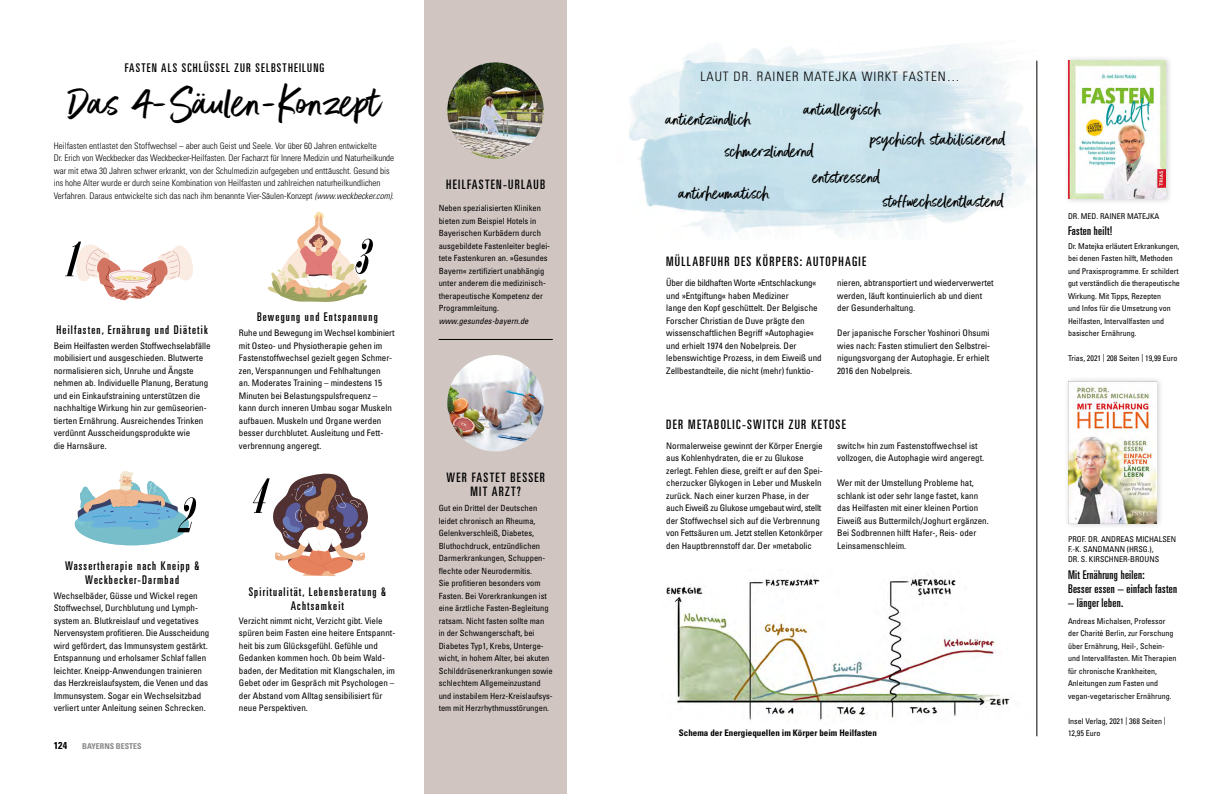
<style>
.page{position:relative;width:1219px;height:794px;background:#fff}
.page>*{position:absolute;margin:0;border:0;box-sizing:border-box;transform-origin:0 0}
.t1{font:italic 51.9px "Arsis D";color:#000}
.t2{font:48.9px "Better Times";color:#000}
.t3{font:21px/38px "Better Times";color:#000}
.t4{font:ultra-condensed 13px/14px "Univers LT";letter-spacing:.1em;color:#000;text-align:center}
.t5{font:300 condensed 13px "Univers LT";letter-spacing:.075em;color:#000}
.t6{font:ultra-condensed 12px/14px "Univers LT";letter-spacing:.1em;color:#000;text-align:center}
.t7{font:ultra-condensed 12px/14px "Univers LT";letter-spacing:.025em;color:#000}
.t8{font:700 condensed 10px "Univers LT";color:#000}
.t9{font:condensed 9px/12.5px "Univers LT";color:#000}
.t10{font:300 condensed 9px/12.5px "Univers LT";color:#000}
.t11{font:700 condensed 9px "Univers LT";color:#000}
.t12{font:condensed 8.5px/12.5px "Univers LT";color:#000}
.t13{font:italic condensed 8.5px "Univers LT";color:#000}
.t14{font:condensed 8px/12.5px "Univers LT";color:#000}
.t15{font:700 condensed 8px "Univers LT";color:#878787}
.s1{font-style:italic}
</style>
<div class="page">
<svg style="left:273px;top:473px;width:95px;height:103px"></svg>
<svg style="left:75px;top:471px;width:114px;height:74px"></svg>
<svg style="left:268px;top:211px;width:99px;height:91px"></svg>
<svg style="left:76px;top:244px;width:117px;height:56px"></svg>
<img style="left:629px;top:44px;width:408px;height:195px">
<img style="left:666px;top:570px;width:371px;height:154px">
<div style="left:425px;top:0;width:142px;height:794px;background:#d0c5c1"></div>
<div style="left:1063px;top:55px;width:110px;height:150px;background:#000;opacity:.2"></div>
<img style="left:1068px;top:61px;width:98px;height:137px">
<hr style="left:1037px;top:61px;width:1px;height:675px;background:#000">
<img style="left:447px;top:355px;width:97px;height:96px;border-radius:47px">
<img style="left:447px;top:62px;width:97px;height:97px;border-radius:48px">
<hr style="left:439px;top:339px;width:114px;height:1px;background:#000">
<div style="left:1063px;top:376px;width:101px;height:153px;background:#000;opacity:.2"></div>
<img style="left:1068px;top:382px;width:89px;height:141px">
<h3 class="t6" style="left:125px;top:61px;width:201px">FASTEN ALS SCHLÜSSEL ZUR SELBSTHEILUNG</h3>
<h2 class="t2" style="left:69px;top:76px;width:313px">Das 4-Säulen-Konzept</h2>
<p class="t10" style="left:54px;top:139px;width:342px">Heilfasten entlastet den Stoffwechsel – aber auch Geist und Seele. Vor über 60 Jahren entwickelte<br>Dr. Erich von Weckbecker das Weckbecker-Heilfasten. Der Facharzt für Innere Medizin und Naturheilkunde war mit etwa 30 Jahren schwer erkrankt, von der Schulmedizin aufgegeben und enttäuscht. Gesund bis ins hohe Alter wurde er durch seine Kombination von Heilfasten und zahlreichen naturheilkundlichen Verfahren. Daraus entwickelte sich das nach ihm benannte Vier-Säulen-Konzept <span class="s1">(www.weckbecker.com).</span></p>
<h1 class="t1" style="left:66px;top:232px;width:13px">1</h1>
<h3 class="t6" style="left:56px;top:323px;width:153px">Heilfasten, Ernährung und Diätetik</h3>
<p class="t9" style="left:54px;top:339px;width:158px">Beim Heilfasten werden Stoffwechselabfälle mobilisiert und ausgeschieden. Blutwerte normalisieren sich, Unruhe und Ängste nehmen ab. Individuelle Planung, Beratung und ein Einkaufstraining unterstützen die nachhaltige Wirkung hin zur gemüseorien&shy;tierten Ernährung. Ausreichendes Trinken verdünnt Ausscheidungsprodukte wie<br>die Harnsäure.</p>
<h1 class="t1" style="left:356px;top:230px;width:15px">3</h1>
<h3 class="t6" style="left:257px;top:310px;width:122px">Bewegung und Entspannung</h3>
<p class="t9" style="left:239px;top:326px;width:157px">Ruhe und Bewegung im Wechsel kombiniert mit Osteo- und Physiotherapie gehen im Fastenstoffwechsel gezielt gegen Schmer&shy;zen, Verspannungen und Fehlhaltungen<br>an. Moderates Training – mindestens 15<br>Minuten bei Belastungspulsfrequenz – kann durch inneren Umbau sogar Muskeln aufbauen. Muskeln und Organe werden besser durchblutet. Ausleitung und Fett&shy;verbrennung angeregt.</p>
<h1 class="t1" style="left:180px;top:479px;width:89px">2 4</h1>
<h3 class="t6" style="left:65px;top:559px;width:136px">Wassertherapie nach Kneipp &amp;<br>Weckbecker-Darmbad</h3>
<p class="t9" style="left:54px;top:589px;width:157px">Wechselbäder, Güsse und Wickel regen Stoffwechsel, Durchblutung und Lymph&shy;system an. Blutkreislauf und vegetatives Nervensystem profitieren. Die Ausscheidung wird gefördert, das Immunsystem gestärkt.<br>Entspannung und erholsamer Schlaf fallen leichter. Kneipp-Anwendungen trainieren das Herzkreislaufsystem, die Venen und das Immunsystem. Sogar ein Wechselsitzbad verliert unter Anleitung seinen Schrecken.</p>
<p class="t8" style="left:54px;top:739px;width:15px">124</p>
<p class="t15" style="left:82px;top:741px;width:61px">BAYERNS BESTES</p>
<h3 class="t6" style="left:249px;top:584px;width:139px">Spiritualität, Lebensberatung &amp;<br>Achtsamkeit</h3>
<p class="t9" style="left:239px;top:614px;width:158px">Verzicht nimmt nicht, Verzicht gibt. Viele spüren beim Fasten eine heitere Entspannt&shy;heit bis zum Glücksgefühl. Gefühle und Gedanken kommen hoch. Ob beim Wald&shy;baden, der Meditation mit Klangschalen, im Gebet oder im Gespräch mit Psychologen – der Abstand vom Alltag sensibilisiert für neue Perspektiven.</p>
<h3 class="t4" style="left:446px;top:177px;width:100px">HEILFASTEN-URLAUB</h3>
<p class="t12" style="left:439px;top:202px;width:113px">Neben spezialisierten Kliniken bieten zum Beispiel Hotels in<br>Bayerischen Kurbädern durch ausgebildete Fastenleiter beglei&shy;tete Fastenkuren an. »Gesundes<br>Bayern« zertifiziert unabhängig unter anderem die medizinisch&shy;therapeutische Kompetenz der<br>Programmleitung.</p>
<p class="t13" style="left:439px;top:315px;width:91px">www.gesundes-bayern.de</p>
<h3 class="t4" style="left:446px;top:470px;width:100px">WER FASTET BESSER<br>MIT ARZT?</h3>
<p class="t12" style="left:439px;top:502px;width:116px">Gut ein Drittel der Deutschen leidet chronisch an Rheuma,<br>Gelenkverschleiß, Diabetes,<br>Bluthochdruck, entzündlichen<br>Darmerkrankungen, Schuppen&shy;flechte oder Neurodermitis.<br>Sie profitieren besonders vom<br>Fasten. Bei Vorerkrankungen ist eine ärztliche Fasten-Begleitung ratsam. Nicht fasten sollte man<br>in der Schwangerschaft, bei<br>Diabetes Typ1, Krebs, Unterge&shy;wicht, in hohem Alter, bei akuten<br>Schilddrüsenerkrankungen sowie schlechtem Allgemeinzustand und instabilem Herz-Kreislaufsys&shy;tem mit Herzrhythmusstörungen.</p>
<h3 class="t5" style="left:700px;top:69px;width:261px">LAUT DR. RAINER MATEJKA WIRKT FASTEN…</h3>
<h3 class="t3" style="left:666px;top:102px;width:87px">antientzündlich</h3>
<h3 class="t3" style="left:804px;top:91px;width:78px">antiallergisch</h3>
<h3 class="t3" style="left:813px;top:121px;width:194px;text-indent:58px">psychisch stabilisierend entstressend</h3>
<h3 class="t3" style="left:725px;top:134px;width:90px">schmerzlindernd</h3>
<h3 class="t3" style="left:679px;top:175px;width:92px">antirheumatisch</h3>
<h3 class="t3" style="left:883px;top:183px;width:122px">stoffwechselentlastend</h3>
<h3 class="t4" style="left:666px;top:254px;width:201px">MÜLLABFUHR DES KÖRPERS: AUTOPHAGIE</h3>
<p class="t9" style="left:666px;top:276px;width:157px">Über die bildhaften Worte »Entschlackung« und »Entgiftung« haben Mediziner<br>lange den Kopf geschüttelt. Der Belgische Forscher Christian de Duve prägte den wissenschaftlichen Begriff »Autophagie« und erhielt 1974 den Nobelpreis. Der lebenswichtige Prozess, in dem Eiweiß und Zellbestandteile, die nicht (mehr) funktio-</p>
<p class="t9" style="left:837px;top:276px;width:158px">nieren, abtransportiert und wiederverwertet werden, läuft kontinuierlich ab und dient der Gesunderhaltung.</p>
<p class="t9" style="left:837px;top:326px;width:154px;text-align:justify">Der japanische Forscher Yoshinori Ohsumi wies nach: Fasten stimuliert den Selbstrei&shy;nigungsvorgang der Autophagie. Er erhielt 2016 den Nobelpreis.</p>
<h3 class="t4" style="left:666px;top:417px;width:181px">DER METABOLIC-SWITCH ZUR KETOSE</h3>
<p class="t9" style="left:666px;top:439px;width:158px">Normalerweise gewinnt der Körper Energie aus Kohlenhydraten, die er zu Glukose zerlegt. Fehlen diese, greift er auf den Spei&shy;cherzucker Glykogen in Leber und Muskeln zurück. Nach einer kurzen Phase, in der auch Eiweiß zu Glukose umgebaut wird, stellt der Stoffwechsel sich auf die Verbrennung von Fettsäuren um. Jetzt stellen Ketonkörper den Hauptbrennstoff dar. Der »metabolic</p>
<p class="t9" style="left:837px;top:439px;width:148px">switch« hin zum Fastenstoffwechsel ist vollzogen, die Autophagie wird angeregt.</p>
<p class="t9" style="left:837px;top:476px;width:153px">Wer mit der Umstellung Probleme hat, schlank ist oder sehr lange fastet, kann das Heilfasten mit einer kleinen Portion Eiweiß aus Buttermilch/Joghurt ergänzen.<br>Bei Sodbrennen hilft Hafer-, Reis- oder Leinsamenschleim.</p>
<p class="t11" style="left:679px;top:727px;width:199px">Schema der Energiequellen im Körper beim Heilfasten</p>
<p class="t14" style="left:1068px;top:209px;width:93px">DR. MED. RAINER MATEJKA</p>
<h3 class="t7" style="left:1068px;top:224px;width:46px">Fasten heilt!</h3>
<p class="t14" style="left:1068px;top:239px;width:113px">Dr. Matejka erläutert Erkrankungen, bei denen Fasten hilft, Methoden und Praxisprogramme. Er schildert gut verständlich die therapeutische<br>Wirkung. Mit Tipps, Rezepten<br>und Infos für die Umsetzung von<br>Heilfasten, Intervallfasten und basischer Ernährung.</p>
<p class="t14" style="left:1068px;top:352px;width:111px">Trias, 2021 | 208 Seiten | 19,99 Euro</p>
<p class="t14" style="left:1068px;top:534px;width:110px;line-height:10px">PROF. DR. ANDREAS MICHALSEN<br>F.-K. SANDMANN (HRSG.),<br>DR. S. KIRSCHNER-BROUNS</p>
<h3 class="t7" style="left:1068px;top:567px;width:111px">Mit Ernährung heilen:<br>Besser essen – einfach fasten</h3>
<h3 class="t7" style="left:1068px;top:595px;width:57px">– länger leben.</h3>
<p class="t14" style="left:1068px;top:614px;width:110px">Andreas Michalsen, Professor der Charité Berlin, zur Forschung über Ernährung, Heil-, Schein&shy;und Intervallfasten. Mit Therapien für chronische Krankheiten,<br>Anleitungen zum Fasten und vegan-vegetarischer Ernährung.</p>
<p class="t14" style="left:1068px;top:714px;width:99px">Insel Verlag, 2021 | 368 Seiten |<br>12,95 Euro</p>
</div>
